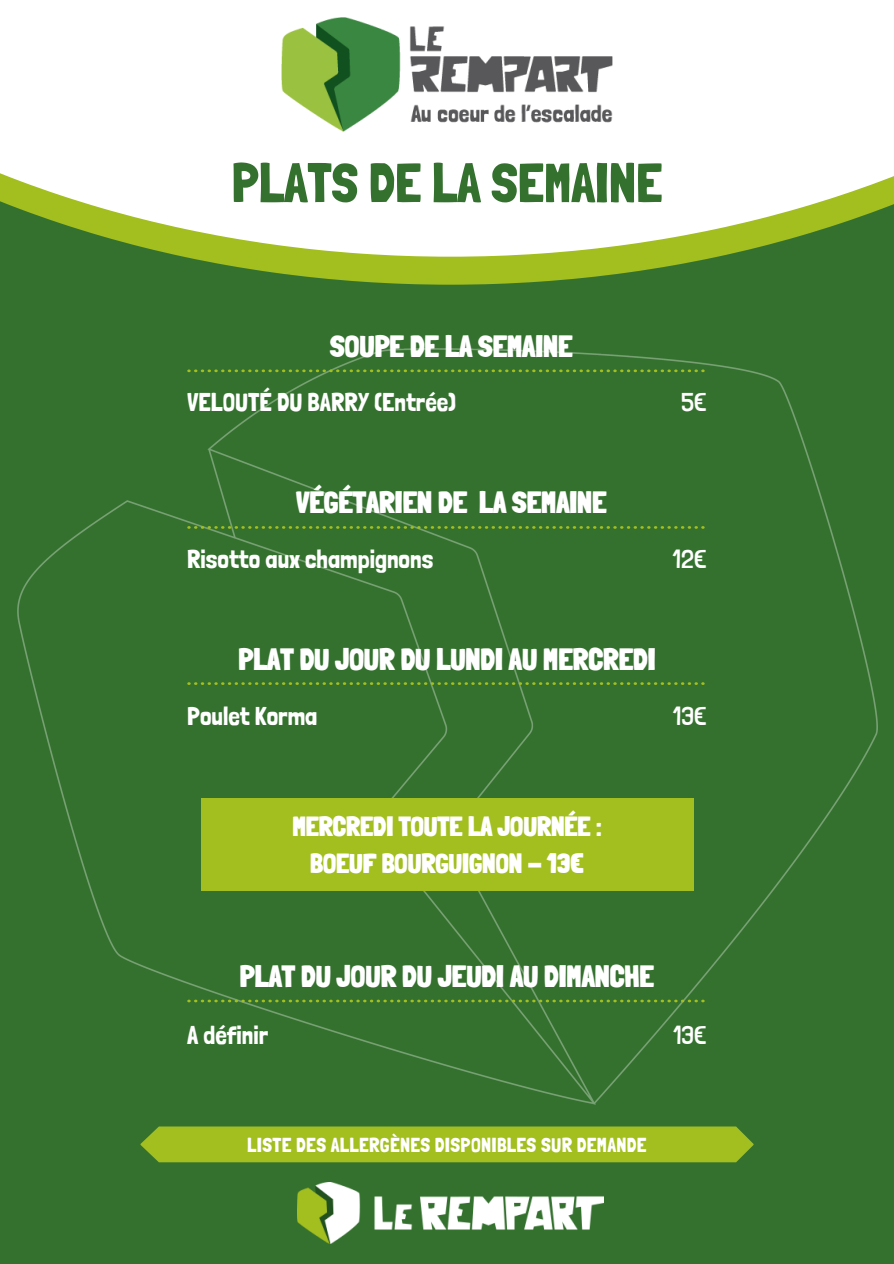
<style>
.page{position:relative;width:894px;height:1264px;background:#fff}
.page>*{position:absolute;margin:0;border:0;box-sizing:border-box;transform-origin:0 0}
.t1{font:55.5px "Londrina Solid";letter-spacing:-.01em;color:#34712e}
.t2{font:900 30.15px "Londrina Solid";color:#fff}
.t3{font:900 27.15px "Londrina Solid";color:#fff}
.t4{font:25.65px "Londrina Solid";color:#fff}
.t5{font:300 25.65px "Londrina Solid";color:#fff}
.t6{font:300 25.5px "Londrina Solid";color:#fff}
.t7{font:20.25px "Londrina Solid";letter-spacing:.015em;color:#fff}
</style>
<div class="page">
<div style="left:0;top:0;width:893px;height:1263px;background:#34712e"></div>
<svg style="left:185px;top:257px;width:531px;height:28px;fill:#a2be1f"></svg>
<svg style="left:0;top:0;width:893px;height:257px;background:#eef3e3"></svg>
<div style="left:140px;top:1126px;width:613px;height:36px;background:#a2be1f"></div>
<img style="left:17px;top:349px;width:859px;height:755px">
<img style="left:297px;top:1182px;width:306px;height:61px">
<img style="left:281px;top:17px;width:331px;height:115px">
<svg style="left:187px;top:526px;width:517px;height:3px"></svg>
<svg style="left:187px;top:999px;width:517px;height:3px"></svg>
<svg style="left:187px;top:682px;width:517px;height:3px"></svg>
<div style="left:201px;top:798px;width:492px;height:92px;background:#a2be1f"></div>
<svg style="left:187px;top:369px;width:517px;height:3px"></svg>
<p class="t1" style="left:231px;top:150px;width:432px">PLATS DE LA SEMAINE</p>
<p class="t2" style="left:330px;top:328px;width:244px">SOUPE DE LA SEMAINE</p>
<p class="t4" style="left:187px;top:386px;width:270px">VELOUTÉ DU BARRY (Entrée)</p>
<p class="t5" style="left:681px;top:386px;width:27px">5€</p>
<p class="t2" style="left:296px;top:484px;width:312px">VÉGÉTARIEN DE LA SEMAINE</p>
<p class="t4" style="left:187px;top:543px;width:247px">Risotto aux champignons</p>
<p class="t5" style="left:672px;top:543px;width:36px">12€</p>
<p class="t2" style="left:238px;top:641px;width:418px">PLAT DU JOUR DU LUNDI AU MERCREDI</p>
<p class="t4" style="left:187px;top:700px;width:132px">Poulet Korma</p>
<p class="t5" style="left:672px;top:700px;width:35px">13€</p>
<p class="t3" style="left:292px;top:810px;width:311px">MERCREDI TOUTE LA JOURNÉE :</p>
<p class="t3" style="left:310px;top:847px;width:275px">BOEUF BOURGUIGNON - 13€</p>
<p class="t2" style="left:240px;top:958px;width:415px">PLAT DU JOUR DU JEUDI AU DIMANCHE</p>
<p class="t4" style="left:187px;top:1020px;width:82px">A définir</p>
<p class="t6" style="left:673px;top:1020px;width:35px">13€</p>
<p class="t7" style="left:247px;top:1132px;width:401px">LISTE DES ALLERGÈNES DISPONIBLES SUR DEMANDE</p>
</div>
